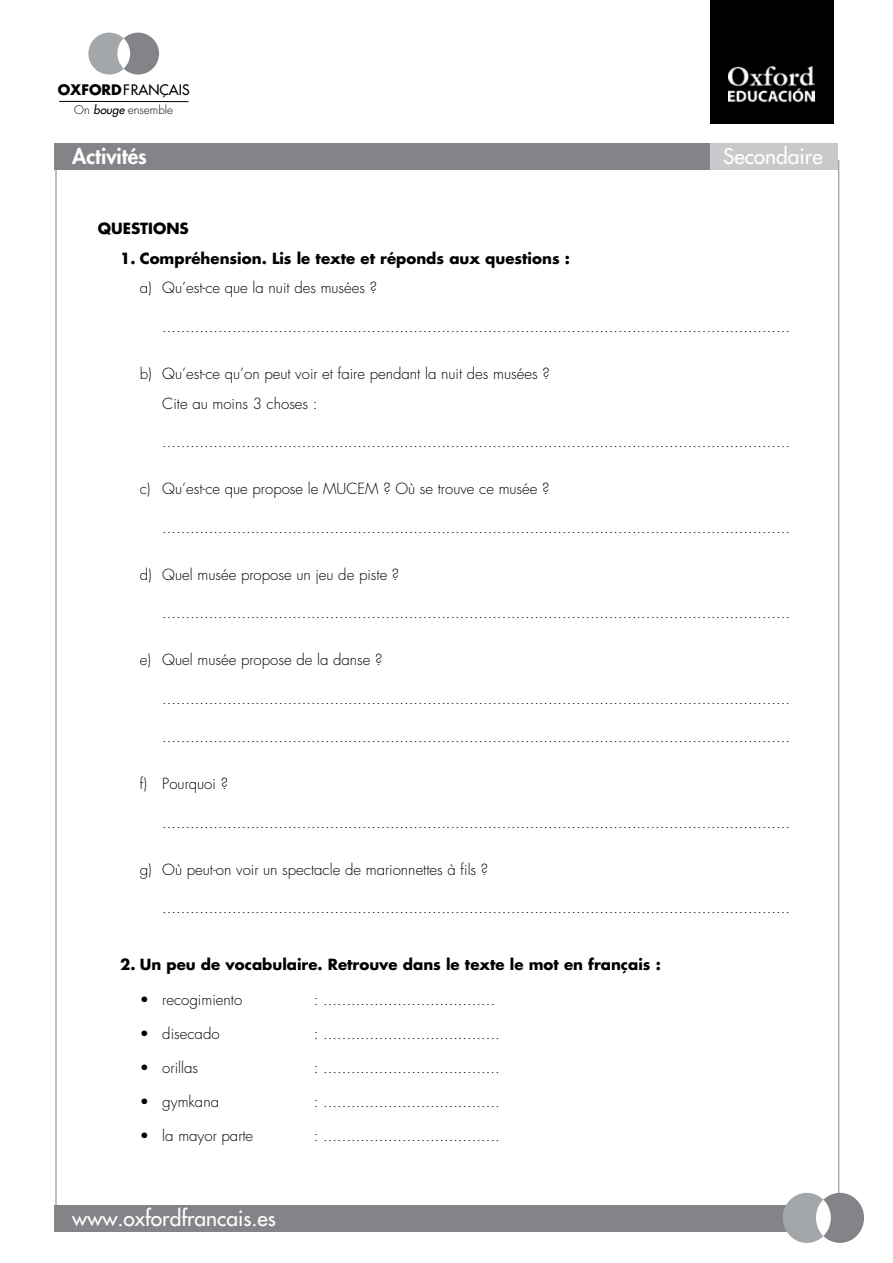
<style>
.page{position:relative;width:893px;height:1263px;background:#fff}
.page>*{position:absolute;margin:0;border:0;box-sizing:border-box;transform-origin:0 0}
.t1{font:21px "Futura";color:#fff}
.t2{font:800 21px "Futura";color:#fff}
.t3{font:300 15px/29.5px "Futura";color:#000}
.t4{font:700 15px "Futura";color:#000}
.t5{font:14.1px "Futura";color:#000}
.t6{font:300 11.7px "Futura";color:#000}
.s1{font-weight:700}
.s2{font-weight:400;font-style:italic}
</style>
<div class="page">
<div style="left:54px;top:144px;width:656px;height:26px;background:#828487"></div>
<div style="left:710px;top:144px;width:127px;height:26px;background:#c7c9cb"></div>
<div style="left:54px;top:1205px;width:783px;height:26px;background:#828487"></div>
<div style="left:783px;top:1193px;width:48px;height:50px;background:#a4a7a9;border-radius:50%"></div>
<div style="left:816px;top:1193px;width:48px;height:50px;background:#828487;border-radius:50%"></div>
<div style="left:816px;top:1200px;width:15px;height:36px;background:#fff;border-radius:50%"></div>
<hr style="left:59px;top:101px;width:129px;height:1px;background:#000">
<div style="left:88px;top:33px;width:42px;height:42px;background:#a4a7a9;border-radius:50%"></div>
<div style="left:117px;top:33px;width:42px;height:42px;background:#828487;border-radius:50%"></div>
<svg style="left:117px;top:38px;width:13px;height:31px"></svg>
<div style="left:710px;top:0;width:123px;height:123px;background:#000"></div>
<img style="left:729px;top:66px;width:85px;height:37px">
<p class="t5" style="left:58px;top:81px;width:134px"><span class="s1">OXFORD</span>FRANÇAIS</p>
<p class="t6" style="left:74px;top:102px;width:100px">On <span class="s2">bouge</span> ensemble</p>
<h1 class="t2" style="left:72px;top:143px;width:76px">Activités</h1>
<h1 class="t1" style="left:723px;top:143px;width:101px">Secondaire</h1>
<p class="t4" style="left:98px;top:218px;width:93px">QUESTIONS</p>
<p class="t4" style="left:120px;top:248px;width:451px">1. Compréhension. Lis le texte et réponds aux questions :</p>
<p class="t3" style="left:140px;top:273px;width:239px">a) Qu’est-ce que la nuit des musées ?</p>
<p class="t3" style="left:162px;top:312px;width:629px">.......................................................................................................................................</p>
<p class="t3" style="left:162px;top:359px;width:389px;text-indent:-22px">b) Qu’est-ce qu’on peut voir et faire pendant la nuit des musées ?<br>Cite au moins 3 choses :</p>
<p class="t3" style="left:162px;top:427px;width:629px">.......................................................................................................................................</p>
<p class="t3" style="left:140px;top:474px;width:411px">c) Qu’est-ce que propose le MUCEM ? Où se trouve ce musée ?</p>
<p class="t3" style="left:162px;top:512px;width:629px">.......................................................................................................................................</p>
<p class="t3" style="left:140px;top:559px;width:261px">d) Quel musée propose un jeu de piste ?</p>
<p class="t3" style="left:162px;top:598px;width:629px">.......................................................................................................................................</p>
<p class="t3" style="left:140px;top:645px;width:244px">e) Quel musée propose de la danse ?</p>
<p class="t3" style="left:162px;top:683px;width:629px">.......................................................................................................................................</p>
<p class="t3" style="left:162px;top:722px;width:629px">.......................................................................................................................................</p>
<p class="t3" style="left:140px;top:769px;width:90px">f) Pourquoi ?</p>
<p class="t3" style="left:162px;top:807px;width:629px">.......................................................................................................................................</p>
<p class="t3" style="left:140px;top:854px;width:350px">g) Où peut-on voir un spectacle de marionnettes à fils ?</p>
<p class="t3" style="left:162px;top:893px;width:629px">.......................................................................................................................................</p>
<p class="t4" style="left:120px;top:954px;width:542px">2. Un peu de vocabulaire. Retrouve dans le texte le mot en français :</p>
<p class="t3" style="left:140px;top:985px;width:104px">• recogimiento</p>
<p class="t3" style="left:314px;top:985px;width:183px">: .....................................</p>
<p class="t3" style="left:140px;top:1019px;width:81px">• disecado</p>
<p class="t3" style="left:314px;top:1019px;width:188px">: ......................................</p>
<p class="t3" style="left:140px;top:1053px;width:60px">• orillas</p>
<p class="t3" style="left:314px;top:1053px;width:188px">: ......................................</p>
<p class="t3" style="left:140px;top:1087px;width:81px">• gymkana</p>
<p class="t3" style="left:314px;top:1087px;width:188px">: ......................................</p>
<p class="t3" style="left:140px;top:1121px;width:115px">• la mayor parte</p>
<p class="t3" style="left:314px;top:1121px;width:188px">: ......................................</p>
<h1 class="t1" style="left:72px;top:1204px;width:205px">www.oxfordfrancais.es</h1>
</div>
